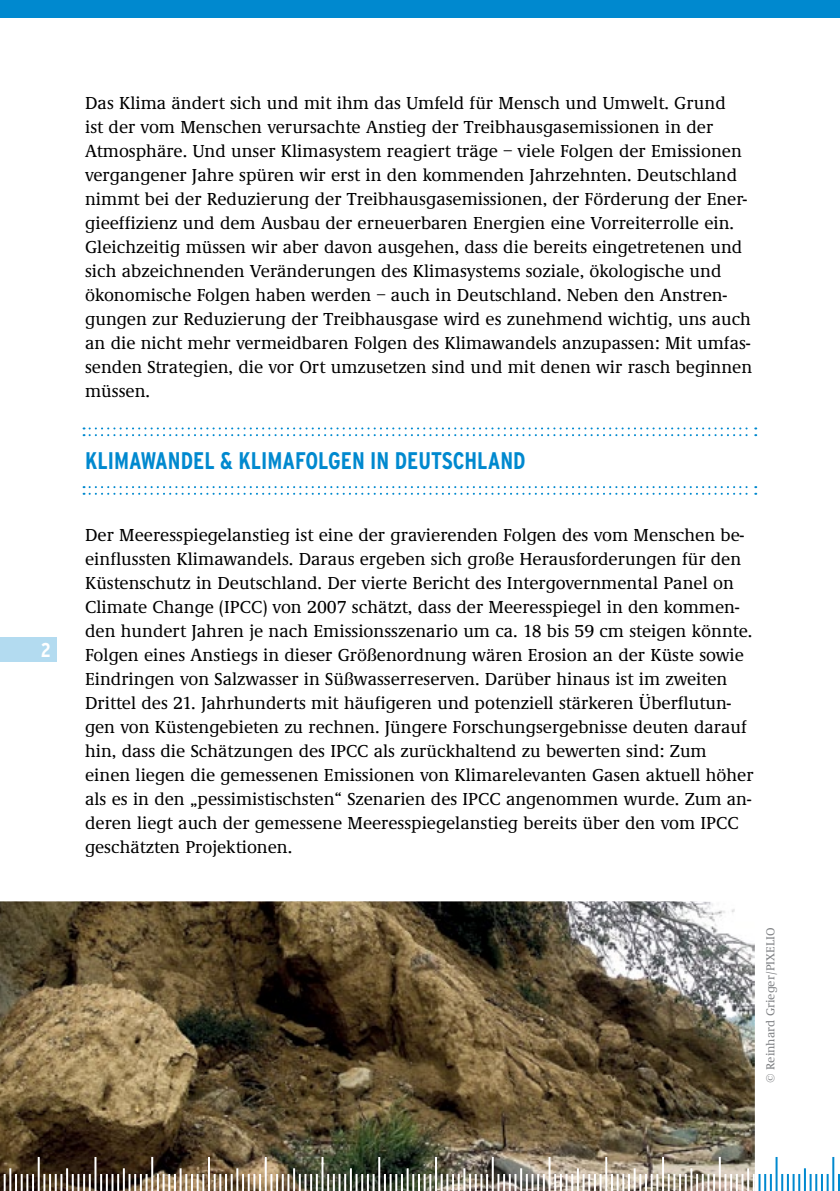
<style>
.page{position:relative;width:840px;height:1191px;background:#fff}
.page>*{position:absolute;margin:0;border:0;box-sizing:border-box;transform-origin:0 0}
.t1{font:700 condensed 24px "Interstate";color:#0089cf}
.t2{font:700 condensed 20px "Interstate";color:#fff}
.t3{font:500 18px/24px "Demos EF";color:#000}
.t4{font:500 12px "Demos EF";color:#808285}
</style>
<div class="page">
<img style="left:0;top:901px;width:754px;height:290px">
<svg style="left:4px;top:1174px;width:2px;height:17px"></svg>
<hr style="left:9px;top:1168px;width:2px;height:23px;background:#fff">
<svg style="left:15px;top:1174px;width:19px;height:17px"></svg>
<svg style="left:43px;top:1174px;width:19px;height:17px"></svg>
<hr style="left:66px;top:1168px;width:2px;height:23px;background:#fff">
<svg style="left:72px;top:1174px;width:19px;height:17px"></svg>
<svg style="left:100px;top:1174px;width:19px;height:17px"></svg>
<hr style="left:123px;top:1168px;width:2px;height:23px;background:#fff">
<svg style="left:128px;top:1174px;width:19px;height:17px"></svg>
<svg style="left:157px;top:1174px;width:19px;height:17px"></svg>
<hr style="left:179px;top:1168px;width:2px;height:23px;background:#fff">
<svg style="left:185px;top:1174px;width:19px;height:17px"></svg>
<svg style="left:213px;top:1174px;width:19px;height:17px"></svg>
<hr style="left:236px;top:1168px;width:2px;height:23px;background:#fff">
<svg style="left:242px;top:1174px;width:19px;height:17px"></svg>
<svg style="left:270px;top:1174px;width:19px;height:17px"></svg>
<hr style="left:293px;top:1168px;width:2px;height:23px;background:#fff">
<svg style="left:298px;top:1174px;width:19px;height:17px"></svg>
<svg style="left:327px;top:1174px;width:19px;height:17px"></svg>
<hr style="left:349px;top:1168px;width:2px;height:23px;background:#fff">
<svg style="left:355px;top:1174px;width:19px;height:17px"></svg>
<svg style="left:384px;top:1174px;width:19px;height:17px"></svg>
<hr style="left:406px;top:1168px;width:2px;height:23px;background:#fff">
<svg style="left:412px;top:1174px;width:19px;height:17px"></svg>
<svg style="left:440px;top:1174px;width:19px;height:17px"></svg>
<hr style="left:463px;top:1168px;width:2px;height:23px;background:#fff">
<svg style="left:469px;top:1174px;width:19px;height:17px"></svg>
<svg style="left:497px;top:1174px;width:19px;height:17px"></svg>
<hr style="left:520px;top:1168px;width:2px;height:23px;background:#fff">
<svg style="left:525px;top:1174px;width:19px;height:17px"></svg>
<svg style="left:554px;top:1174px;width:19px;height:17px"></svg>
<hr style="left:576px;top:1168px;width:2px;height:23px;background:#fff">
<svg style="left:582px;top:1174px;width:19px;height:17px"></svg>
<svg style="left:610px;top:1174px;width:19px;height:17px"></svg>
<hr style="left:633px;top:1168px;width:2px;height:23px;background:#fff">
<svg style="left:639px;top:1174px;width:19px;height:17px"></svg>
<svg style="left:667px;top:1174px;width:19px;height:17px"></svg>
<hr style="left:690px;top:1168px;width:2px;height:23px;background:#fff">
<svg style="left:695px;top:1174px;width:19px;height:17px"></svg>
<svg style="left:724px;top:1174px;width:19px;height:17px"></svg>
<hr style="left:746px;top:1168px;width:2px;height:23px;background:#fff">
<svg style="left:752px;top:1174px;width:19px;height:17px"></svg>
<svg style="left:781px;top:1174px;width:18px;height:17px"></svg>
<hr style="left:803px;top:1168px;width:2px;height:23px;background:#0089cf">
<svg style="left:809px;top:1174px;width:19px;height:17px"></svg>
<svg style="left:838px;top:1174px;width:1px;height:17px"></svg>
<hr style="left:38px;top:1157px;width:2px;height:34px;background:#fff">
<hr style="left:94px;top:1157px;width:2px;height:34px;background:#fff">
<hr style="left:151px;top:1157px;width:2px;height:34px;background:#fff">
<hr style="left:208px;top:1157px;width:2px;height:34px;background:#fff">
<hr style="left:264px;top:1157px;width:2px;height:34px;background:#fff">
<hr style="left:321px;top:1157px;width:2px;height:34px;background:#fff">
<hr style="left:378px;top:1157px;width:2px;height:34px;background:#fff">
<hr style="left:435px;top:1157px;width:2px;height:34px;background:#fff">
<hr style="left:491px;top:1157px;width:2px;height:34px;background:#fff">
<hr style="left:548px;top:1157px;width:2px;height:34px;background:#fff">
<hr style="left:605px;top:1157px;width:2px;height:34px;background:#fff">
<hr style="left:661px;top:1157px;width:2px;height:34px;background:#fff">
<hr style="left:718px;top:1157px;width:2px;height:34px;background:#fff">
<hr style="left:775px;top:1157px;width:2px;height:34px;background:#0089cf">
<hr style="left:831px;top:1157px;width:2px;height:34px;background:#0089cf">
<div style="left:0;top:0;width:839px;height:17px;background:#0089cf"></div>
<div style="left:0;top:637px;width:57px;height:24px;background:#b3dbf0"></div>
<svg style="left:83px;top:427px;width:672px;height:9px"></svg>
<svg style="left:83px;top:486px;width:672px;height:9px"></svg>
<p class="t2" style="left:41px;top:639px;width:12px">2</p>
<p class="t3" style="left:85px;top:92px;width:668px">Das Klima ändert sich und mit ihm das Umfeld für Mensch und Umwelt. Grund<br>ist der vom Menschen verursachte Anstieg der Treibhausgasemissionen in der Atmosphäre. Und unser Klimasystem reagiert träge – viele Folgen der Emissionen vergangener Jahre spüren wir erst in den kommenden Jahrzehnten. Deutschland nimmt bei der Reduzierung der Treibhausgasemissionen, der Förderung der Ener&shy;gieeffizienz und dem Ausbau der erneuerbaren Energien eine Vorreiterrolle ein.<br>Gleichzeitig müssen wir aber davon ausgehen, dass die bereits eingetretenen und sich abzeichnenden Veränderungen des Klimasystems soziale, ökologische und ökonomische Folgen haben werden – auch in Deutschland. Neben den Anstren&shy;gungen zur Reduzierung der Treibhausgase wird es zunehmend wichtig, uns auch an die nicht mehr vermeidbaren Folgen des Klimawandels anzupassen: Mit umfas&shy;senden Strategien, die vor Ort umzusetzen sind und mit denen wir rasch beginnen müssen.</p>
<h1 class="t1" style="left:85px;top:447px;width:83px">KLIMAWANDEL</h1>
<h1 class="t1" style="left:220px;top:447px;width:200px">&amp; KLIMAFOLGEN IN DEUTSCHLAND</h1>
<p class="t3" style="left:85px;top:524px;width:669px">Der Meeresspiegelanstieg ist eine der gravierenden Folgen des vom Menschen be&shy;einflussten Klimawandels. Daraus ergeben sich große Herausforderungen für den Küstenschutz in Deutschland. Der vierte Bericht des Intergovernmental Panel on Climate Change (IPCC) von 2007 schätzt, dass der Meeresspiegel in den kommen&shy;den hundert Jahren je nach Emissionsszenario um ca. 18 bis 59 cm steigen könnte.<br>Folgen eines Anstiegs in dieser Größenordnung wären Erosion an der Küste sowie Eindringen von Salzwasser in Süßwasserreserven. Darüber hinaus ist im zweiten Drittel des 21. Jahrhunderts mit häufigeren und potenziell stärkeren Überflutun&shy;gen von Küstengebieten zu rechnen. Jüngere Forschungsergebnisse deuten darauf hin, dass die Schätzungen des IPCC als zurückhaltend zu bewerten sind: Zum einen liegen die gemessenen Emissionen von Klimarelevanten Gasen aktuell höher als es in den „pessimistischsten“ Szenarien des IPCC angenommen wurde. Zum an&shy;deren liegt auch der gemessene Meeresspiegelanstieg bereits über den vom IPCC geschätzten Projektionen.</p>
<p class="t4" style="left:763px;top:1083px;width:157px;rotate:-90deg">© Reinhard Grieger/PIXELIO</p>
</div>
